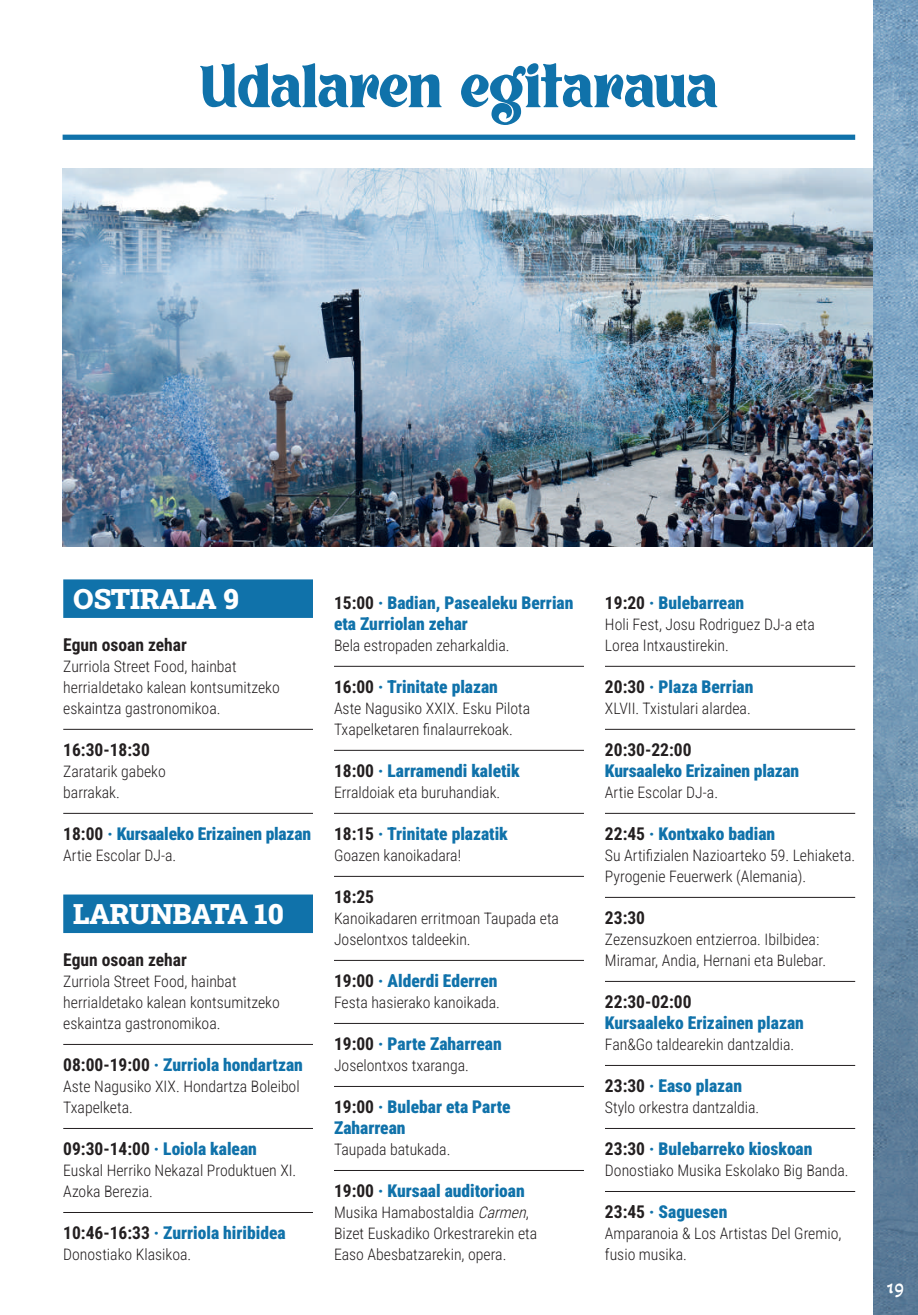
<style>
.page{position:relative;width:918px;height:1315px;background:#fff}
.page>*{position:absolute;margin:0;border:0;box-sizing:border-box;transform-origin:0 0}
.t1{font:68.25px "Vigallse";color:#1072aa}
.t2{font:28px "Roboto Slab";color:#fff}
.t3{font:21px "Akaya Kanadaka";color:#fff}
.t4{font:900 17.5px/21px "Roboto Condensed";color:#1072aa}
.t5{font:700 17.5px "Roboto Condensed";color:#231f20}
.t6{font:300 15.75px/21px "Roboto Condensed";color:#231f20}
.s1{font-weight:700;color:#231f20}
.s2{font-style:italic}
</style>
<div class="page">
<hr style="left:334px;top:666px;width:250px;height:1px;background:#231f20">
<hr style="left:334px;top:750px;width:250px;height:1px;background:#231f20">
<hr style="left:334px;top:813px;width:250px;height:1px;background:#231f20">
<hr style="left:334px;top:876px;width:250px;height:1px;background:#231f20">
<hr style="left:334px;top:960px;width:250px;height:1px;background:#231f20">
<hr style="left:334px;top:1023px;width:250px;height:1px;background:#231f20">
<hr style="left:334px;top:1086px;width:250px;height:1px;background:#231f20">
<hr style="left:334px;top:1170px;width:250px;height:1px;background:#231f20">
<div style="left:63px;top:579px;width:250px;height:39px;background:#1072aa"></div>
<hr style="left:63px;top:729px;width:250px;height:1px;background:#231f20">
<hr style="left:63px;top:813px;width:250px;height:1px;background:#231f20">
<div style="left:63px;top:894px;width:250px;height:39px;background:#1072aa"></div>
<hr style="left:63px;top:1044px;width:250px;height:1px;background:#231f20">
<hr style="left:63px;top:1128px;width:250px;height:1px;background:#231f20">
<hr style="left:63px;top:1212px;width:250px;height:1px;background:#231f20">
<hr style="left:605px;top:666px;width:250px;height:1px;background:#231f20">
<hr style="left:605px;top:729px;width:250px;height:1px;background:#231f20">
<hr style="left:605px;top:813px;width:250px;height:1px;background:#231f20">
<hr style="left:605px;top:897px;width:250px;height:1px;background:#231f20">
<hr style="left:605px;top:981px;width:250px;height:1px;background:#231f20">
<hr style="left:605px;top:1065px;width:250px;height:1px;background:#231f20">
<hr style="left:605px;top:1128px;width:250px;height:1px;background:#231f20">
<hr style="left:605px;top:1191px;width:250px;height:1px;background:#231f20">
<div style="left:63px;top:135px;width:792px;height:5px;background:#1072aa"></div>
<img style="left:63px;top:168px;width:810px;height:378px">
<img style="left:873px;top:0;width:45px;height:1315px">
<h1 class="t1" style="left:200px;top:47px;width:520px">Udalaren egitaraua</h1>
<h2 class="t2" style="left:73px;top:580px;width:167px">OSTIRALA 9</h2>
<p class="t5" style="left:63px;top:633px;width:125px">Egun osoan zehar</p>
<p class="t6" style="left:63px;top:655px;width:218px">Zurriola Street Food, hainbat herrialdetako kalean kontsumitzeko eskaintza gastronomikoa.</p>
<p class="t5" style="left:63px;top:738px;width:88px">16:30-18:30</p>
<p class="t6" style="left:63px;top:760px;width:104px">Zaratarik gabeko barrakak.</p>
<p class="t4" style="left:63px;top:823px;width:249px"><span class="s1">18:00</span> · Kursaaleko Erizainen plazan</p>
<p class="t6" style="left:63px;top:844px;width:115px">Artie Escolar DJ-a.</p>
<h2 class="t2" style="left:73px;top:895px;width:212px">LARUNBATA 10</h2>
<p class="t5" style="left:63px;top:948px;width:125px">Egun osoan zehar</p>
<p class="t6" style="left:63px;top:970px;width:218px">Zurriola Street Food, hainbat herrialdetako kalean kontsumitzeko eskaintza gastronomikoa.</p>
<p class="t4" style="left:63px;top:1054px;width:241px"><span class="s1">08:00-19:00</span> · Zurriola hondartzan</p>
<p class="t6" style="left:63px;top:1075px;width:238px">Aste Nagusiko XIX. Hondartza Boleibol<br>Txapelketa.</p>
<p class="t4" style="left:63px;top:1138px;width:195px"><span class="s1">09:30-14:00</span> · Loiola kalean</p>
<p class="t6" style="left:63px;top:1159px;width:235px">Euskal Herriko Nekazal Produktuen XI.<br>Azoka Berezia.</p>
<p class="t4" style="left:63px;top:1222px;width:224px"><span class="s1">10:46-16:33</span> · Zurriola hiribidea</p>
<p class="t6" style="left:63px;top:1243px;width:130px">Donostiako Klasikoa.</p>
<p class="t4" style="left:334px;top:592px;width:241px"><span class="s1">15:00</span> · Badian, Pasealeku Berrian eta Zurriolan zehar</p>
<p class="t6" style="left:334px;top:634px;width:177px">Bela estropaden zeharkaldia.</p>
<p class="t4" style="left:334px;top:676px;width:165px"><span class="s1">16:00</span> · Trinitate plazan</p>
<p class="t6" style="left:334px;top:697px;width:198px">Aste Nagusiko XXIX. Esku Pilota<br>Txapelketaren finalaurrekoak.</p>
<p class="t4" style="left:334px;top:760px;width:187px"><span class="s1">18:00</span> · Larramendi kaletik</p>
<p class="t6" style="left:334px;top:781px;width:168px">Erraldoiak eta buruhandiak.</p>
<p class="t4" style="left:334px;top:823px;width:175px"><span class="s1">18:15</span> · Trinitate plazatik</p>
<p class="t6" style="left:334px;top:844px;width:129px">Goazen kanoikadara!</p>
<p class="t5" style="left:334px;top:885px;width:42px">18:25</p>
<p class="t6" style="left:334px;top:907px;width:226px">Kanoikadaren erritmoan Taupada eta<br>Joselontxos taldeekin.</p>
<p class="t4" style="left:334px;top:970px;width:165px"><span class="s1">19:00</span> · Alderdi Ederren</p>
<p class="t6" style="left:334px;top:991px;width:167px">Festa hasierako kanoikada.</p>
<p class="t4" style="left:334px;top:1033px;width:169px"><span class="s1">19:00</span> · Parte Zaharrean</p>
<p class="t6" style="left:334px;top:1054px;width:136px">Joselontxos txaranga.</p>
<p class="t4" style="left:334px;top:1096px;width:178px"><span class="s1">19:00</span> · Bulebar eta Parte<br>Zaharrean</p>
<p class="t6" style="left:334px;top:1138px;width:118px">Taupada batukada.</p>
<p class="t4" style="left:334px;top:1180px;width:192px"><span class="s1">19:00</span> · Kursaal auditorioan</p>
<p class="t6" style="left:334px;top:1201px;width:205px">Musika Hamabostaldia <span class="s2">Carmen</span>,<br>Bizet Euskadiko Orkestrarekin eta<br>Easo Abesbatzarekin, opera.</p>
<p class="t4" style="left:605px;top:592px;width:141px"><span class="s1">19:20</span> · Bulebarrean</p>
<p class="t6" style="left:605px;top:613px;width:211px">Holi Fest, Josu Rodriguez DJ-a eta<br>Lorea Intxaustirekin.</p>
<p class="t4" style="left:605px;top:676px;width:150px"><span class="s1">20:30</span> · Plaza Berrian</p>
<p class="t6" style="left:605px;top:697px;width:147px">XLVII. Txistulari alardea.</p>
<p class="t5" style="left:605px;top:738px;width:88px">20:30-22:00</p>
<p class="t4" style="left:605px;top:760px;width:196px">Kursaaleko Erizainen plazan</p>
<p class="t6" style="left:605px;top:781px;width:115px">Artie Escolar DJ-a.</p>
<p class="t4" style="left:605px;top:823px;width:172px"><span class="s1">22:45</span> · Kontxako badian</p>
<p class="t6" style="left:605px;top:844px;width:252px">Su Artifizialen Nazioarteko 59. Lehiaketa.<br>Pyrogenie Feuerwerk (Alemania).</p>
<p class="t5" style="left:605px;top:906px;width:42px">23:30</p>
<p class="t6" style="left:605px;top:928px;width:223px">Zezensuzkoen entzierroa. Ibilbidea:<br>Miramar, Andia, Hernani eta Bulebar.</p>
<p class="t5" style="left:605px;top:990px;width:88px">22:30-02:00</p>
<p class="t4" style="left:605px;top:1012px;width:200px">Kursaaleko Erizainen plazan</p>
<p class="t6" style="left:605px;top:1033px;width:191px">Fan&amp;Go taldearekin dantzaldia.</p>
<p class="t4" style="left:605px;top:1075px;width:139px"><span class="s1">23:30</span> · Easo plazan</p>
<p class="t6" style="left:605px;top:1096px;width:156px">Stylo orkestra dantzaldia.</p>
<p class="t4" style="left:605px;top:1138px;width:209px"><span class="s1">23:30</span> · Bulebarreko kioskoan</p>
<p class="t6" style="left:605px;top:1159px;width:245px">Donostiako Musika Eskolako Big Banda.</p>
<p class="t4" style="left:605px;top:1201px;width:124px"><span class="s1">23:45</span> · Saguesen</p>
<p class="t6" style="left:605px;top:1222px;width:238px">Amparanoia &amp; Los Artistas Del Gremio, fusio musika.</p>
<h3 class="t3" style="left:886px;top:1273px;width:19px">19</h3>
</div>
